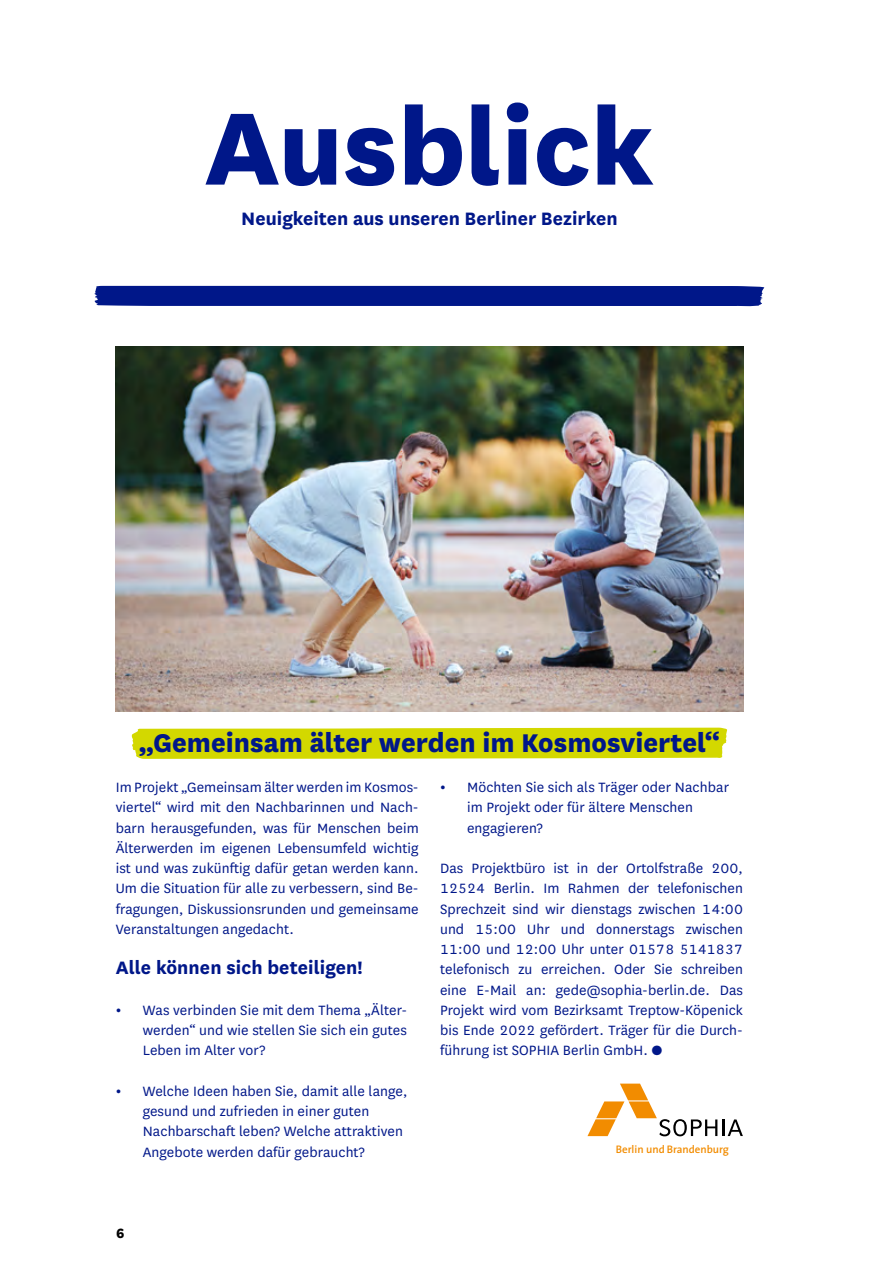
<style>
.page{position:relative;width:893px;height:1263px;background:#fff}
.page>*{position:absolute;margin:0;border:0;box-sizing:border-box;transform-origin:0 0}
.H1-Einblick-Ausblick{font:800 120px "National";color:#001789}
.H2-News_Überschrift{font:800 30px "National";color:#001789}
.S8___News_Sub-Headli{font:700 21px "National";color:#001789}
.H3-Sub-Headline___Bo{font:700 21px "National";letter-spacing:.005em;color:#001789}
.T1___Mengentext-Bock{font:15.75px/20.2px "National";letter-spacing:.005em;color:#001789}
.t1{font:700 15.75px "National";color:#001789}
.t2{font:800 15.75px "National";color:#000}
.t3{font:600 10.95px "The Sans";color:#f28c00}
</style>
<div class="page">
<div style="left:94px;top:286px;width:670px;height:20px;background:#001789"></div>
<svg style="left:132px;top:727px;width:595px;height:32px;background:#d5da10"></svg>
<img style="left:116px;top:347px;width:627px;height:364px">
<svg style="left:723px;top:1119px;width:20px;height:17px"></svg>
<svg style="left:587px;top:1083px;width:130px;height:53px"></svg>
<h1 class="H1-Einblick-Ausblick" style="left:204px;top:61px;width:452px">Ausblick</h1>
<p class="S8___News_Sub-Headli" style="left:241px;top:204px;width:378px">Neuigkeiten aus unseren Berliner Bezirken</p>
<h2 class="H2-News_Überschrift" style="left:139px;top:721px;width:583px">„Gemeinsam älter werden im Kosmosviertel“</h2>
<p class="t1" style="left:440px;top:776px;width:7px">ə</p>
<p class="T1___Mengentext-Bock" style="left:467px;top:776px;width:264px">Möchten Sie sich als Träger oder Nachbar im Projekt oder für ältere Menschen engagieren?</p>
<p class="T1___Mengentext-Bock" style="left:440px;top:857px;width:304px;text-align:justify">Das Projektbüro ist in der Ortolfstraße 200, 12524 Berlin. Im Rahmen der telefonischen Sprechzeit sind wir dienstags zwischen 14:00 und 15:00 Uhr und donnerstags zwischen 11:00 und 12:00 Uhr unter 01578 5141837 telefonisch zu erreichen. Oder Sie schreiben eine E-Mail an: gede@sophia-berlin.de. Das Projekt wird vom Bezirksamt Treptow-Köpenick bis Ende 2022 gefördert. Träger für die Durch&shy;führung ist SOPHIA Berlin GmbH. ●</p>
<p class="T1___Mengentext-Bock" style="left:116px;top:776px;width:304px">Im Projekt „Gemeinsam älter werden im Kosmos&shy;viertel“ wird mit den Nachbarinnen und Nach&shy;barn herausgefunden, was für Menschen beim Älterwerden im eigenen Lebensumfeld wichtig ist und was zukünftig dafür getan werden kann.<br>Um die Situation für alle zu verbessern, sind Be&shy;fragungen, Diskussionsrunden und gemeinsame Veranstaltungen angedacht.</p>
<h3 class="H3-Sub-Headline___Bo" style="left:116px;top:953px;width:248px">Alle können sich beteiligen!</h3>
<p class="t1" style="left:116px;top:999px;width:7px">ə</p>
<p class="T1___Mengentext-Bock" style="left:143px;top:999px;width:266px;text-align:justify">Was verbinden Sie mit dem Thema „Älter&shy;werden“ und wie stellen Sie sich ein gutes Leben im Alter vor?</p>
<p class="t1" style="left:116px;top:1080px;width:7px">ə</p>
<p class="T1___Mengentext-Bock" style="left:143px;top:1080px;width:266px">Welche Ideen haben Sie, damit alle lange, gesund und zufrieden in einer guten Nachbarschaft leben? Welche attraktiven Angebote werden dafür gebraucht?</p>
<p class="t3" style="left:616px;top:1140px;width:115px">Berlin und Brandenburg</p>
<p class="t2" style="left:116px;top:1221px;width:10px">6</p>
</div>
